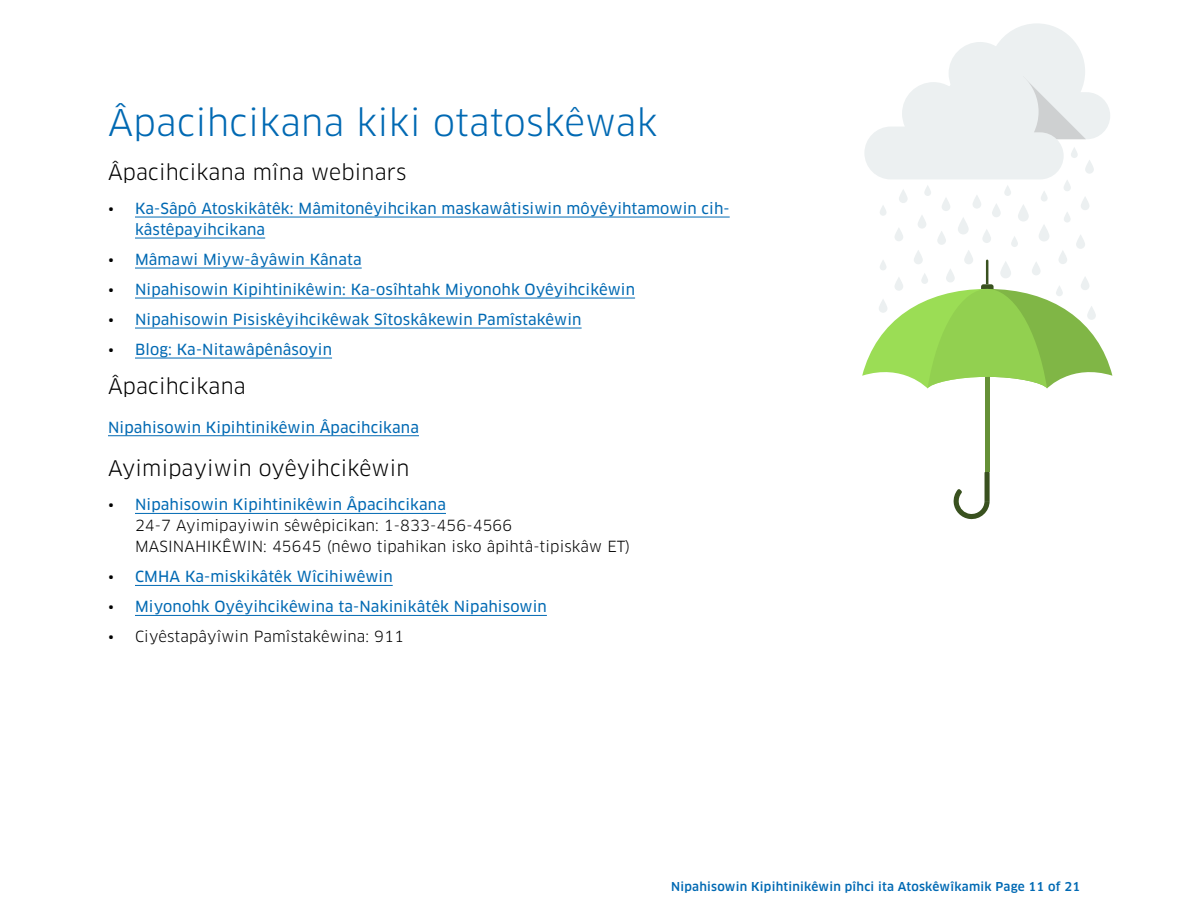
<style>
.page{position:relative;width:1188px;height:918px;background:#fff}
.page>*{position:absolute;margin:0;border:0;box-sizing:border-box;transform-origin:0 0}
.t1{font:36px "Clan OT";letter-spacing:.01em;color:#0069b3}
.t2{font:21px "Clan OT";letter-spacing:.01em;color:#000}
.t3{font:15px/21px "Clan OT News";letter-spacing:.01em;color:#0069b3}
.t4{font:15px/21px "Clan OT";letter-spacing:.01em;color:#000}
.t5{font:500 12px "Clan OT";letter-spacing:.02em;color:#0069b3}
.s1{font-family:"Clan OT";color:#000}
.s2{font-family:"Clan OT News";color:#0069b3}
</style>
<div class="page">
<hr style="left:135px;top:217px;width:595px;height:1px;background:#0069b3">
<hr style="left:135px;top:238px;width:130px;height:1px;background:#0069b3">
<hr style="left:135px;top:268px;width:227px;height:1px;background:#0069b3">
<hr style="left:135px;top:298px;width:500px;height:1px;background:#0069b3">
<hr style="left:135px;top:328px;width:447px;height:1px;background:#0069b3">
<hr style="left:135px;top:358px;width:197px;height:1px;background:#0069b3">
<hr style="left:108px;top:435px;width:311px;height:1px;background:#0069b3">
<hr style="left:135px;top:513px;width:311px;height:1px;background:#0069b3">
<hr style="left:135px;top:585px;width:258px;height:1px;background:#0069b3">
<hr style="left:135px;top:615px;width:412px;height:1px;background:#0069b3">
<hr style="left:985px;top:357px;width:4px;height:115px;background:#659037">
<svg style="left:862px;top:260px;width:250px;height:128px"></svg>
<svg style="left:953px;top:472px;width:37px;height:48px"></svg>
<svg style="left:918px;top:214px;width:8px;height:15px"></svg>
<svg style="left:914px;top:250px;width:9px;height:14px"></svg>
<svg style="left:992px;top:203px;width:9px;height:14px"></svg>
<div style="left:879px;top:299px;width:8px;height:14px;background:#ecf0f1;border-radius:4px"></div>
<svg style="left:1081px;top:276px;width:9px;height:14px"></svg>
<div style="left:942px;top:197px;width:8px;height:14px;background:#ecf0f1;border-radius:4px"></div>
<div style="left:895px;top:277px;width:8px;height:14px;background:#ecf0f1;border-radius:4px"></div>
<svg style="left:1032px;top:261px;width:9px;height:14px"></svg>
<svg style="left:946px;top:268px;width:9px;height:14px"></svg>
<svg style="left:1058px;top:250px;width:9px;height:14px"></svg>
<div style="left:1087px;top:306px;width:9px;height:14px;background:#ecf0f1;border-radius:4px"></div>
<svg style="left:1039px;top:224px;width:10px;height:17px"></svg>
<svg style="left:1076px;top:234px;width:9px;height:15px"></svg>
<div style="left:1011px;top:236px;width:7px;height:11px;background:#ecf0f1;border-radius:3px"></div>
<div style="left:924px;top:185px;width:7px;height:11px;background:#ecf0f1;border-radius:3px"></div>
<div style="left:921px;top:273px;width:7px;height:11px;background:#ecf0f1;border-radius:3px"></div>
<svg style="left:880px;top:259px;width:7px;height:11px"></svg>
<div style="left:1056px;top:285px;width:7px;height:11px;background:#ecf0f1;border-radius:3px"></div>
<div style="left:1041px;top:190px;width:7px;height:12px;background:#ecf0f1;border-radius:3px"></div>
<div style="left:1064px;top:211px;width:7px;height:12px;background:#ecf0f1;border-radius:3px"></div>
<div style="left:880px;top:205px;width:7px;height:11px;background:#ecf0f1;border-radius:3px"></div>
<div style="left:1004px;top:185px;width:7px;height:11px;background:#ecf0f1;border-radius:3px"></div>
<svg style="left:899px;top:189px;width:9px;height:14px"></svg>
<div style="left:1064px;top:179px;width:7px;height:12px;background:#ecf0f1;border-radius:4px"></div>
<div style="left:937px;top:231px;width:9px;height:14px;background:#ecf0f1;border-radius:4px"></div>
<svg style="left:1081px;top:196px;width:9px;height:14px"></svg>
<svg style="left:1000px;top:261px;width:11px;height:17px"></svg>
<div style="left:964px;top:250px;width:9px;height:14px;background:#ecf0f1;border-radius:5px"></div>
<svg style="left:982px;top:229px;width:9px;height:14px"></svg>
<div style="left:895px;top:227px;width:8px;height:14px;background:#ecf0f1;border-radius:4px"></div>
<svg style="left:958px;top:217px;width:11px;height:17px"></svg>
<svg style="left:973px;top:194px;width:8px;height:15px"></svg>
<svg style="left:1018px;top:204px;width:11px;height:18px"></svg>
<svg style="left:864px;top:23px;width:246px;height:156px"></svg>
<h2 class="t1" style="left:108px;top:102px;width:551px">Âpacihcikana kiki otatoskêwak</h2>
<h3 class="t2" style="left:108px;top:159px;width:300px">Âpacihcikana mîna webinars</h3>
<p class="t3" style="left:135px;top:198px;width:596px;text-indent:-27px"><span class="s1">•</span> Ka-Sâpô Atoskikâtêk: Mâmitonêyihcikan maskawâtisiwin môyêyihtamowin cih&shy;kâstêpayihcikana</p>
<p class="t3" style="left:108px;top:249px;width:255px"><span class="s1">•</span> Mâmawi Miyw-âyâwin Kânata</p>
<p class="t3" style="left:108px;top:279px;width:529px"><span class="s1">•</span> Nipahisowin Kipihtinikêwin: Ka-osîhtahk Miyonohk Oyêyihcikêwin</p>
<p class="t3" style="left:108px;top:309px;width:475px"><span class="s1">•</span> Nipahisowin Pisiskêyihcikêwak Sîtoskâkewin Pamîstakêwin</p>
<p class="t3" style="left:108px;top:339px;width:226px"><span class="s1">•</span> Blog: Ka-Nitawâpênâsoyin</p>
<h3 class="t2" style="left:108px;top:373px;width:139px">Âpacihcikana</h3>
<p class="t3" style="left:108px;top:417px;width:312px">Nipahisowin Kipihtinikêwin Âpacihcikana</p>
<h3 class="t2" style="left:108px;top:456px;width:303px">Ayimipayiwin oyêyihcikêwin</h3>
<p class="t4" style="left:135px;top:494px;width:497px;text-indent:-27px">• <span class="s2">Nipahisowin Kipihtinikêwin Âpacihcikana<br></span>24-7 Ayimipayiwin sêwêpicikan: 1-833-456-4566<br>MASINAHIKÊWIN: 45645 (nêwo tipahikan isko âpihtâ-tipiskâw ET)</p>
<p class="t3" style="left:108px;top:566px;width:286px"><span class="s1">•</span> CMHA Ka-miskikâtêk Wîcihiwêwin</p>
<p class="t3" style="left:108px;top:596px;width:440px"><span class="s1">•</span> Miyonohk Oyêyihcikêwina ta-Nakinikâtêk Nipahisowin</p>
<p class="t4" style="left:108px;top:626px;width:298px">• Ciyêstapâyîwin Pamîstakêwina: 911</p>
<p class="t5" style="left:671px;top:880px;width:411px">Nipahisowin Kipihtinikêwin pîhci ita Atoskêwîkamik Page 11 of 21</p>
</div>
